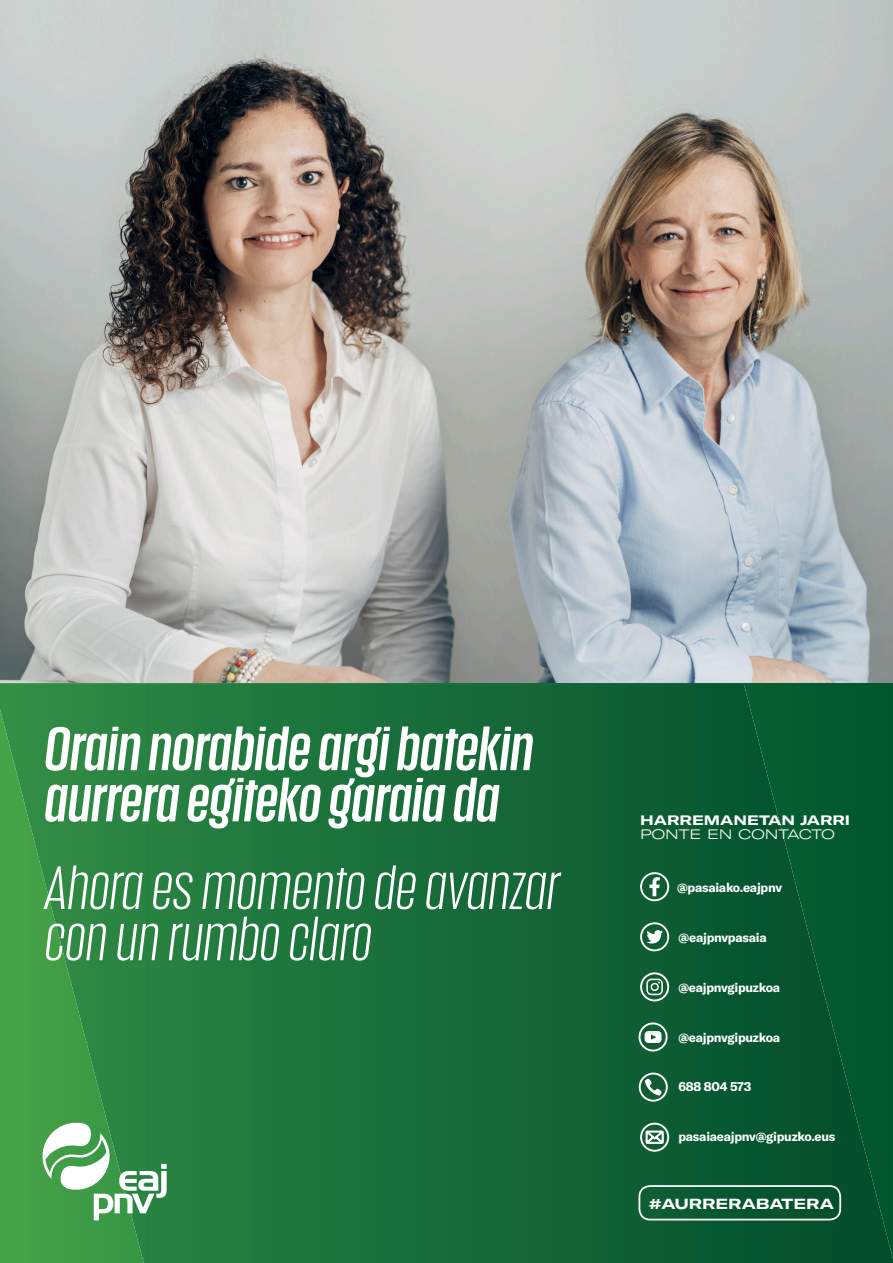
<style>
.page{position:relative;width:893px;height:1263px;background:#fff}
.page>*{position:absolute;margin:0;border:0;box-sizing:border-box;transform-origin:0 0}
.t1{font:italic 600 59.25px/51.2px "Anguita Sans";color:#fff}
.t2{font:italic 59.25px/51.2px "Anguita Sans";color:#fff}
.t3{font:700 expanded 14.4px "GT America";color:#fff}
.t4{font:700 expanded 13.5px "GT America";color:#fff}
.t5{font:300 expanded 13.5px "GT America";color:#fff}
.t6{font:700 12.75px "GT America";letter-spacing:-.02em;color:#fff}
</style>
<div class="page">
<svg style="left:0;top:684px;width:893px;height:579px;background:#186d39"></svg>
<svg style="left:41px;top:1120px;width:126px;height:100px"></svg>
<img style="left:0;top:0;width:893px;height:682px">
<svg style="left:640px;top:1123px;width:29px;height:29px"></svg>
<svg style="left:639px;top:1072px;width:29px;height:29px"></svg>
<svg style="left:640px;top:922px;width:29px;height:29px"></svg>
<svg style="left:640px;top:872px;width:29px;height:29px"></svg>
<svg style="left:640px;top:972px;width:29px;height:29px"></svg>
<svg style="left:638px;top:1022px;width:30px;height:29px"></svg>
<div style="left:638px;top:1185px;width:203px;height:35px;border:2px solid #fff;border-radius:11px"></div>
<p class="t1" style="left:43px;top:723px;width:490px">Orain norabide argi batekin aurrera egiteko garaia da</p>
<p class="t2" style="left:43px;top:862px;width:517px">Ahora es momento de avanzar con un rumbo claro</p>
<p class="t4" style="left:640px;top:812px;width:212px">HARREMANETAN JARRI</p>
<p class="t5" style="left:640px;top:826px;width:196px">PONTE EN CONTACTO</p>
<p class="t6" style="left:677px;top:879px;width:107px">@pasaiako.eajpnv</p>
<p class="t6" style="left:679px;top:929px;width:90px">@eajpnvpasaia</p>
<p class="t6" style="left:678px;top:979px;width:103px">@eajpnvgipuzkoa</p>
<p class="t6" style="left:678px;top:1030px;width:103px">@eajpnvgipuzkoa</p>
<p class="t6" style="left:678px;top:1079px;width:75px">688 804 573</p>
<p class="t6" style="left:678px;top:1129px;width:159px">pasaiaeajpnv@gipuzko.eus</p>
<p class="t3" style="left:649px;top:1194px;width:186px">#AURRERABATERA</p>
</div>
